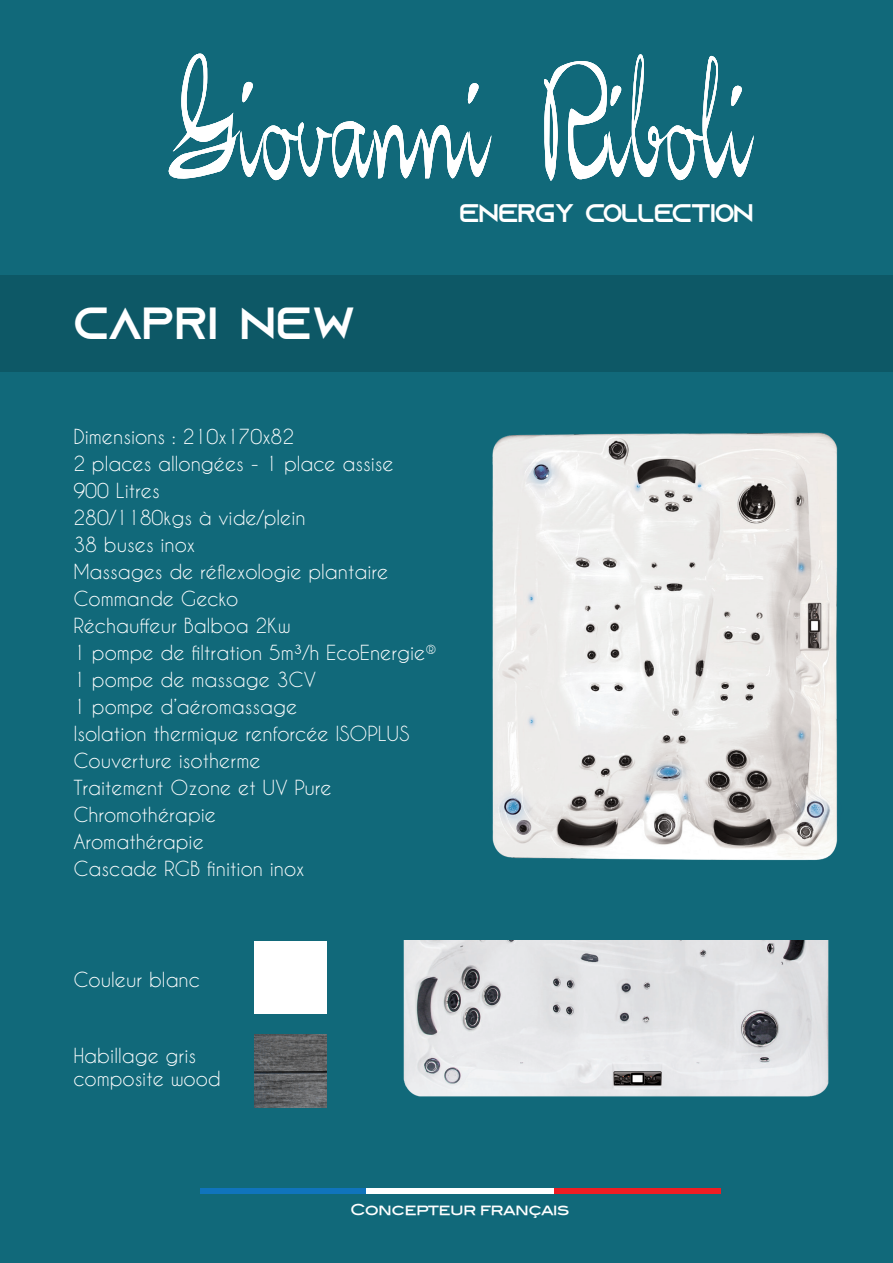
<style>
.page{position:relative;width:893px;height:1263px;background:#11697a}
.page>*{position:absolute;margin:0;border:0;box-sizing:border-box;transform-origin:0 0}
.t1{font:45px "Azonix";color:#fff}
.t2{font:25.5px "Azonix";letter-spacing:-.04em;color:#fff}
.t3{font:19.5px "Caviar Dreams";color:#fff}
.t4{font:15px "Blair Md ITCTT Medium";letter-spacing:-.05em;color:#fff}
</style>
<div class="page">
<img style="left:168px;top:53px;width:586px;height:128px">
<div style="left:0;top:275px;width:893px;height:96px;background:#0d5866"></div>
<div style="left:255px;top:941px;width:72px;height:72px;background:#fff"></div>
<img style="left:255px;top:1035px;width:72px;height:72px">
<div style="left:200px;top:1188px;width:166px;height:6px;background:#1074bc"></div>
<div style="left:366px;top:1188px;width:189px;height:6px;background:#fff"></div>
<div style="left:555px;top:1188px;width:166px;height:6px;background:#ee1d23"></div>
<img style="left:403px;top:940px;width:426px;height:157px">
<img style="left:492px;top:432px;width:346px;height:428px">
<p class="t1" style="left:73px;top:303px;width:284px">CAPRI NEW</p>
<p class="t2" style="left:459px;top:202px;width:296px">ENERGY COLLECTION</p>
<p class="t3" style="left:73px;top:425px;width:223px">Dimensions : 210x170x82</p>
<p class="t3" style="left:73px;top:452px;width:322px">2 places allongées - 1 place assise</p>
<p class="t3" style="left:73px;top:479px;width:88px">900 Litres</p>
<p class="t3" style="left:73px;top:506px;width:234px">280/1180kgs à vide/plein</p>
<p class="t3" style="left:73px;top:533px;width:123px">38 buses inox</p>
<p class="t3" style="left:73px;top:560px;width:316px">Massages de réflexologie plantaire</p>
<p class="t3" style="left:73px;top:587px;width:166px">Commande Gecko</p>
<p class="t3" style="left:73px;top:614px;width:219px">Réchauffeur Balboa 2Kw</p>
<p class="t3" style="left:73px;top:641px;width:365px">1 pompe de filtration 5m³/h EcoEnergie®</p>
<p class="t3" style="left:73px;top:668px;width:244px">1 pompe de massage 3CV</p>
<p class="t3" style="left:73px;top:695px;width:225px">1 pompe d’aéromassage</p>
<p class="t3" style="left:73px;top:722px;width:338px">Isolation thermique renforcée ISOPLUS</p>
<p class="t3" style="left:73px;top:749px;width:189px">Couverture isotherme</p>
<p class="t3" style="left:73px;top:776px;width:260px">Traitement Ozone et UV Pure</p>
<p class="t3" style="left:73px;top:803px;width:144px">Chromothérapie</p>
<p class="t3" style="left:73px;top:830px;width:132px">Aromathérapie</p>
<p class="t3" style="left:73px;top:857px;width:233px">Cascade RGB finition inox</p>
<p class="t3" style="left:73px;top:968px;width:128px">Couleur blanc</p>
<p class="t3" style="left:73px;top:1044px;width:124px">Habillage gris</p>
<p class="t3" style="left:73px;top:1067px;width:149px">composite wood</p>
<p class="t4" style="left:350px;top:1200px;width:221px">Concepteur français</p>
</div>
